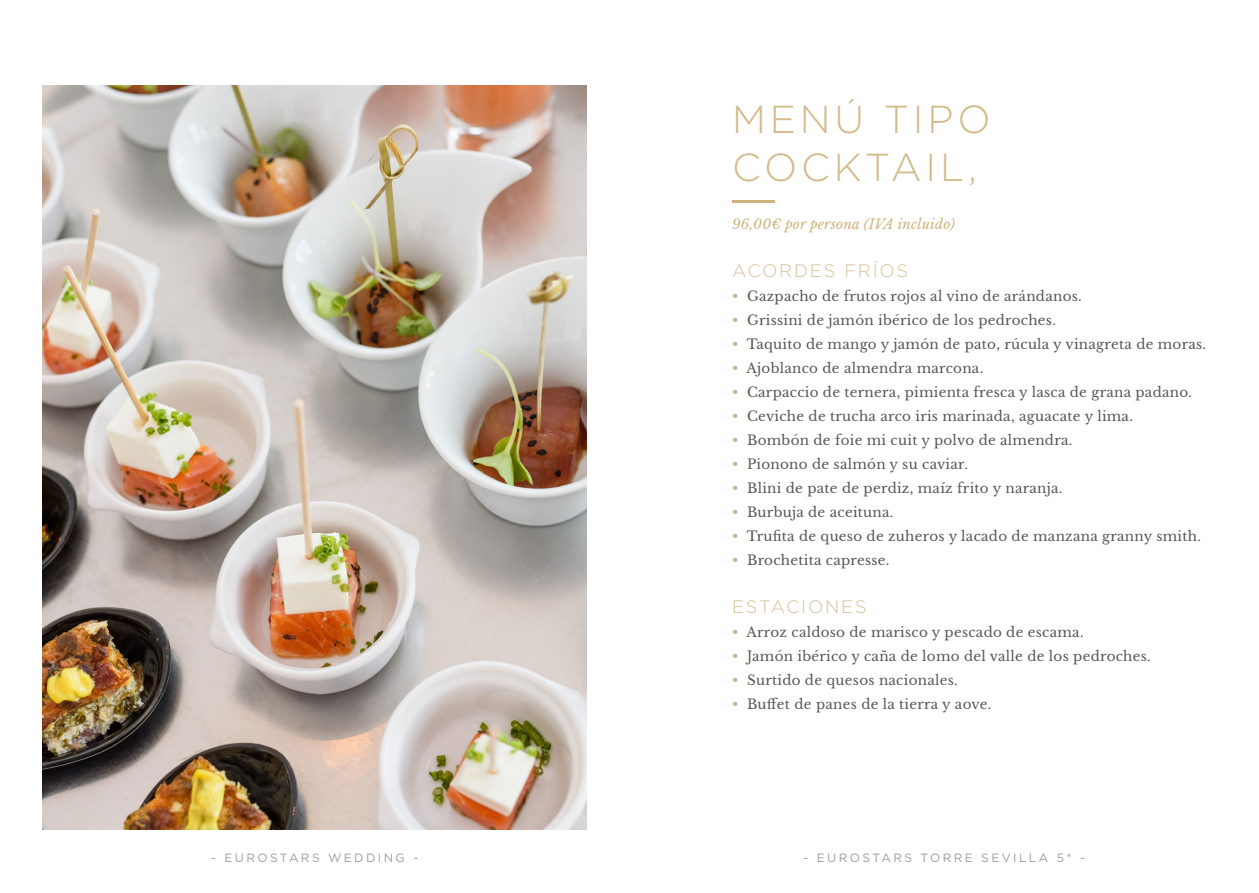
<style>
.page{position:relative;width:1259px;height:893px;background:#fff}
.page>*{position:absolute;margin:0;border:0;box-sizing:border-box;transform-origin:0 0}
.t1{font:300 39px/48px "Gotham";letter-spacing:.1em;color:#d3ba8a}
.t2{font:300 18px "Gotham";letter-spacing:.1em;color:#d7c197}
.t3{font:13.5px "Libre Baskerville";letter-spacing:.02em;color:#575756}
.t4{font:italic 13.5px "Libre Baskerville";letter-spacing:.02em;color:#ceb37d}
.t5{font:12px "Gotham";letter-spacing:.2em;color:#9d9d9c}
.s1{color:#ceb37d}
</style>
<div class="page">
<hr style="left:732px;top:200px;width:42px;height:3px;background:#ceb37d">
<img style="left:43px;top:85px;width:544px;height:744px">
<h1 class="t1" style="left:732px;top:94px;width:260px">MENÚ TIPO<br>COCKTAIL,</h1>
<p class="t4" style="left:732px;top:216px;width:224px">96,00€ por persona (IVA incluido)</p>
<h2 class="t2" style="left:732px;top:259px;width:177px">ACORDES FRÍOS</h2>
<p class="t3" style="left:732px;top:288px;width:351px"><span class="s1">•</span> Gazpacho de frutos rojos al vino de arándanos.</p>
<p class="t3" style="left:732px;top:312px;width:325px"><span class="s1">•</span> Grissini de jamón ibérico de los pedroches.</p>
<p class="t3" style="left:732px;top:336px;width:475px"><span class="s1">•</span> Taquito de mango y jamón de pato, rúcula y vinagreta de moras.</p>
<p class="t3" style="left:732px;top:360px;width:253px"><span class="s1">•</span> Ajoblanco de almendra marcona.</p>
<p class="t3" style="left:732px;top:384px;width:461px"><span class="s1">•</span> Carpaccio de ternera, pimienta fresca y lasca de grana padano.</p>
<p class="t3" style="left:732px;top:408px;width:402px"><span class="s1">•</span> Ceviche de trucha arco iris marinada, aguacate y lima.</p>
<p class="t3" style="left:732px;top:432px;width:342px"><span class="s1">•</span> Bombón de foie mi cuit y polvo de almendra.</p>
<p class="t3" style="left:732px;top:456px;width:237px"><span class="s1">•</span> Pionono de salmón y su caviar.</p>
<p class="t3" style="left:732px;top:480px;width:332px"><span class="s1">•</span> Blini de pate de perdiz, maíz frito y naranja.</p>
<p class="t3" style="left:732px;top:504px;width:163px"><span class="s1">•</span> Burbuja de aceituna.</p>
<p class="t3" style="left:732px;top:528px;width:470px"><span class="s1">•</span> Trufita de queso de zuheros y lacado de manzana granny smith.</p>
<p class="t3" style="left:732px;top:552px;width:159px"><span class="s1">•</span> Brochetita capresse.</p>
<h2 class="t2" style="left:732px;top:595px;width:136px">ESTACIONES</h2>
<p class="t3" style="left:732px;top:624px;width:353px"><span class="s1">•</span> Arroz caldoso de marisco y pescado de escama.</p>
<p class="t3" style="left:732px;top:648px;width:420px"><span class="s1">•</span> Jamón ibérico y caña de lomo del valle de los pedroches.</p>
<p class="t3" style="left:732px;top:672px;width:227px"><span class="s1">•</span> Surtido de quesos nacionales.</p>
<p class="t3" style="left:732px;top:696px;width:261px"><span class="s1">•</span> Buffet de panes de la tierra y aove.</p>
<p class="t5" style="left:211px;top:850px;width:209px">- EUROSTARS WEDDING -</p>
<p class="t5" style="left:803px;top:850px;width:283px">- EUROSTARS TORRE SEVILLA 5* -</p>
</div>
